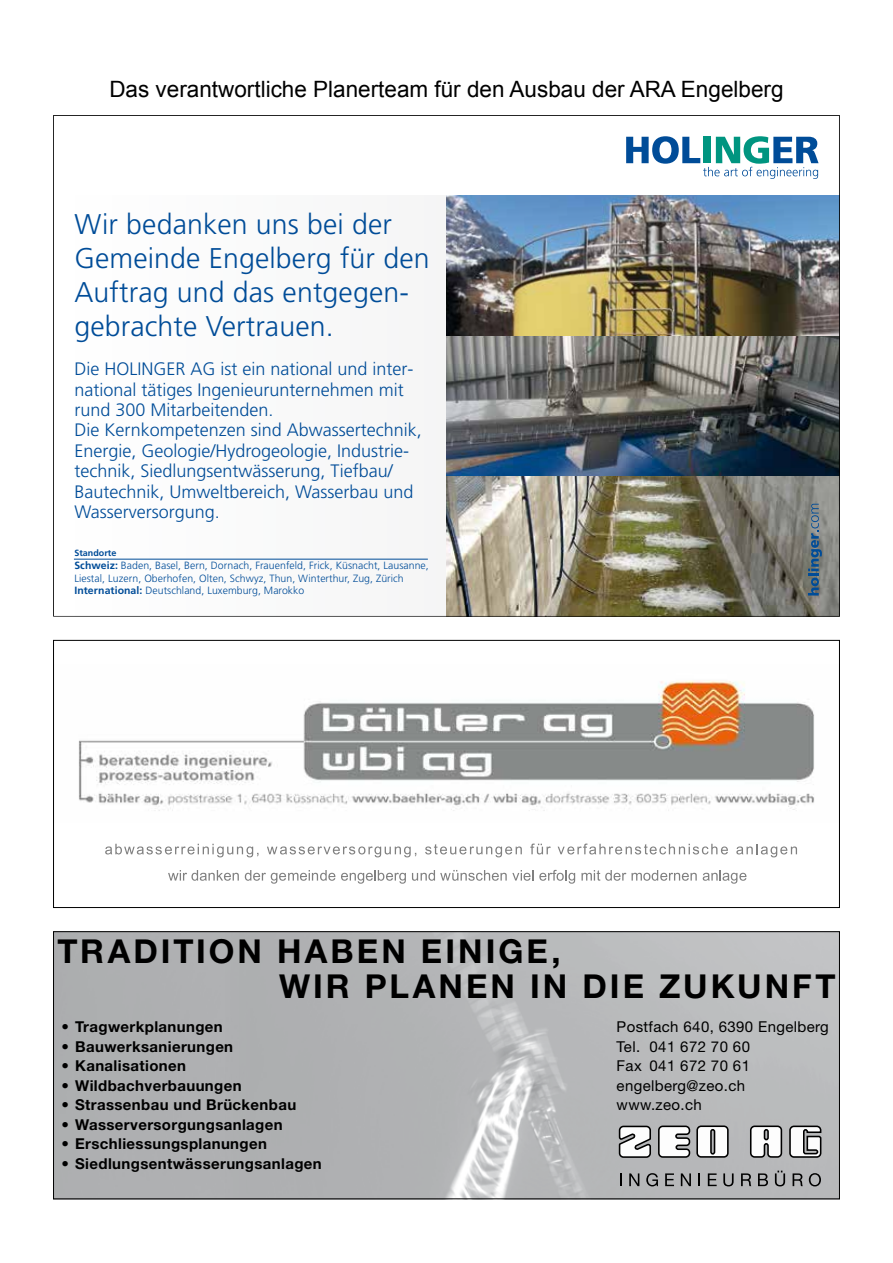
<style>
.page{position:relative;width:893px;height:1263px;background:#fff}
.page>*{position:absolute;margin:0;border:0;box-sizing:border-box;transform-origin:0 0}
.t1{font:700 33px/34.5px "Helvetica Neue";letter-spacing:.09em;color:#000}
.t2{font:300 28.5px/34.2px "Frutiger LT Std";letter-spacing:.005em;color:#004c98}
.t3{font:22.5px "Arial";color:#000}
.t4{font:300 18px/20.4px "Frutiger LT Std";color:#004c98}
.t5{font:700 15px "Helvetica Neue";letter-spacing:.025em;color:#000}
.t6{font:15px/19.5px "Helvetica Neue";letter-spacing:.025em;color:#000}
.t7{font:300 10.5px/12.6px "Frutiger LT Std";letter-spacing:.005em;color:#004c98}
.t8{font:700 9px "Frutiger LT Std";color:#004c98}
.s1{font-weight:700}
</style>
<div class="page">
<img style="left:225px;top:933px;width:613px;height:264px">
<svg style="left:618px;top:1125px;width:111px;height:34px"></svg>
<svg style="left:749px;top:1125px;width:73px;height:33px"></svg>
<svg style="left:620px;top:1173px;width:2px;height:13px"></svg>
<svg style="left:629px;top:1173px;width:10px;height:13px"></svg>
<svg style="left:646px;top:1173px;width:12px;height:13px"></svg>
<svg style="left:665px;top:1173px;width:9px;height:13px"></svg>
<svg style="left:681px;top:1173px;width:10px;height:13px"></svg>
<svg style="left:698px;top:1173px;width:2px;height:13px"></svg>
<svg style="left:708px;top:1173px;width:9px;height:13px"></svg>
<svg style="left:723px;top:1173px;width:11px;height:13px"></svg>
<svg style="left:741px;top:1173px;width:10px;height:13px"></svg>
<svg style="left:758px;top:1173px;width:10px;height:13px"></svg>
<svg style="left:775px;top:1170px;width:10px;height:16px"></svg>
<svg style="left:793px;top:1173px;width:10px;height:13px"></svg>
<svg style="left:809px;top:1173px;width:12px;height:13px"></svg>
<img style="left:78px;top:680px;width:736px;height:131px">
<svg style="left:105px;top:844px;width:153px;height:13px"></svg>
<svg style="left:267px;top:846px;width:149px;height:11px"></svg>
<svg style="left:425px;top:844px;width:97px;height:13px"></svg>
<svg style="left:530px;top:843px;width:21px;height:11px"></svg>
<svg style="left:558px;top:843px;width:170px;height:11px"></svg>
<svg style="left:736px;top:844px;width:61px;height:13px"></svg>
<svg style="left:168px;top:870px;width:71px;height:11px"></svg>
<svg style="left:245px;top:870px;width:90px;height:14px"></svg>
<svg style="left:341px;top:870px;width:65px;height:14px"></svg>
<svg style="left:412px;top:870px;width:121px;height:11px"></svg>
<svg style="left:539px;top:870px;width:36px;height:14px"></svg>
<svg style="left:581px;top:870px;width:45px;height:11px"></svg>
<svg style="left:632px;top:870px;width:65px;height:11px"></svg>
<svg style="left:703px;top:870px;width:43px;height:14px"></svg>
<img style="left:53px;top:115px;width:787px;height:502px">
<p class="t3" style="left:109px;top:74px;width:676px">Das verantwortliche Planerteam für den Ausbau der ARA Engelberg</p>
<h2 class="t2" style="left:74px;top:207px;width:357px">Wir bedanken uns bei der<br>Gemeinde Engelberg für den<br>Auftrag und das entgegen&shy;gebrachte Vertrauen.</h2>
<p class="t4" style="left:74px;top:359px;width:349px">Die HOLINGER AG ist ein national und inter&shy;national tätiges Ingenieurunternehmen mit rund 300 Mitarbeitenden.<br>Die Kernkompetenzen sind Abwassertechnik, Energie, Geologie/Hydrogeologie, Industrie&shy;technik, Siedlungsentwässerung, Tiefbau/ Bautechnik, Umweltbereich, Wasserbau und Wasserversorgung.</p>
<p class="t8" style="left:74px;top:547px;width:44px">Standorte</p>
<p class="t7" style="left:74px;top:559px;width:356px"><span class="s1">Schweiz:</span> Baden, Basel, Bern, Dornach, Frauenfeld, Frick, Küsnacht, Lausanne,<br>Liestal, Luzern, Oberhofen, Olten, Schwyz, Thun, Winterthur, Zug, Zürich<br><span class="s1">International:</span> Deutschland, Luxemburg, Marokko</p>
<h1 class="t1" style="left:279px;top:934px;width:558px;text-indent:-222px">TRADITION HABEN EINIGE,<br>WIR PLANEN IN DIE ZUKUNFT</h1>
<p class="t5" style="left:62px;top:1018px;width:163px">• Tragwerkplanungen</p>
<p class="t5" style="left:62px;top:1037px;width:173px">• Bauwerksanierungen</p>
<p class="t5" style="left:62px;top:1057px;width:126px">• Kanalisationen</p>
<p class="t5" style="left:62px;top:1076px;width:181px">• Wildbachverbauungen</p>
<p class="t5" style="left:62px;top:1096px;width:236px">• Strassenbau und Brückenbau</p>
<p class="t5" style="left:62px;top:1115px;width:223px">• Wasserversorgungsanlagen</p>
<p class="t5" style="left:62px;top:1135px;width:207px">• Erschliessungsplanungen</p>
<p class="t5" style="left:62px;top:1154px;width:262px">• Siedlungsentwässerungsanlagen</p>
<p class="t6" style="left:617px;top:1017px;width:214px">Postfach 640, 6390 Engelberg<br>Tel. 041 672 70 60<br>Fax 041 672 70 61 engelberg@zeo.ch www.zeo.ch</p>
</div>
